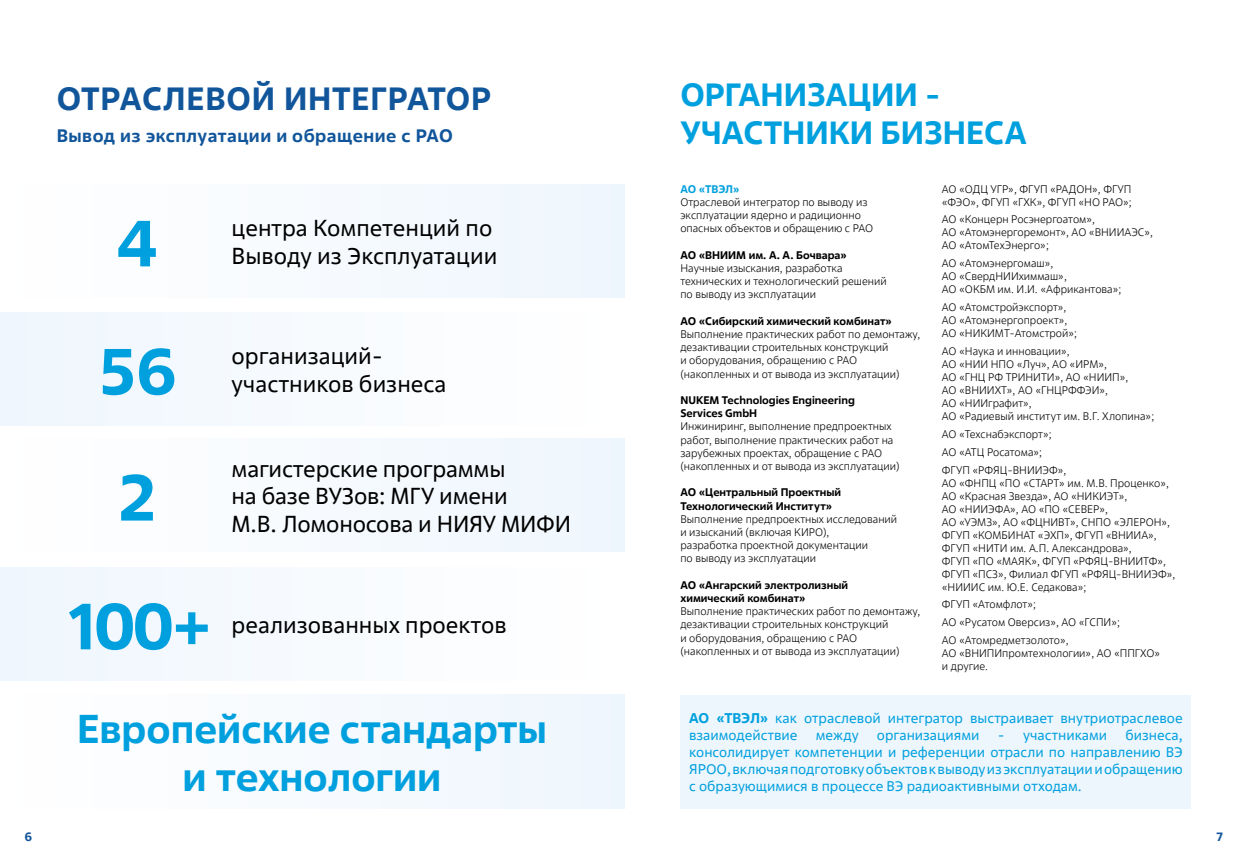
<style>
.page{position:relative;width:1248px;height:865px;background:#fff}
.page>*{position:absolute;margin:0;border:0;box-sizing:border-box;transform-origin:0 0}
.t1{font:700 65px "Rosatom";color:#00a0de}
.t2{font:700 40px/48px "Rosatom";color:#00a0de;text-align:center}
.t3{font:700 32px/38.4px "Rosatom";color:#00a0de}
.t4{font:700 32px "Rosatom";letter-spacing:.025em;color:#11559b}
.t5{font:23px/27.6px "Rosatom";color:#000}
.t6{font:700 18px "Rosatom";letter-spacing:.025em;color:#11559b}
.t7{font:14px/16.8px "Rosatom";color:#00a0de}
.t8{font:700 12px "Rosatom";color:#11559b}
.t9{font:300 11px/13px "Rosatom";color:#000}
.t10{font:700 11px/13.2px "Rosatom";color:#000}
.t11{font:700 11px "Rosatom";letter-spacing:-.01em;color:#00a0de}
.s1{font-weight:700}
</style>
<div class="page">
<div style="left:0;top:184px;width:624px;height:114px;background:#f7fafe"></div>
<div style="left:0;top:312px;width:624px;height:114px;background:#f7fbfe"></div>
<div style="left:0;top:438px;width:624px;height:114px;background:#f7fafe"></div>
<div style="left:0;top:567px;width:624px;height:113px;background:#f7fbfe"></div>
<div style="left:0;top:694px;width:624px;height:114px;background:#f7fafe"></div>
<div style="left:680px;top:694px;width:511px;height:114px;background:#eef6fd"></div>
<h3 class="t4" style="left:57px;top:78px;width:436px">ОТРАСЛЕВОЙ ИНТЕГРАТОР</h3>
<h3 class="t6" style="left:57px;top:124px;width:398px">Вывод из эксплуатации и обращение с РАО</h3>
<h1 class="t1" style="left:118px;top:201px;width:40px">4</h1>
<h3 class="t5" style="left:231px;top:214px;width:262px">центра Компетенций по</h3>
<h3 class="t5" style="left:231px;top:242px;width:267px">Выводу из Эксплуатации</h3>
<h1 class="t1" style="left:98px;top:329px;width:79px">56</h1>
<h1 class="t1" style="left:118px;top:455px;width:40px">2</h1>
<h3 class="t5" style="left:231px;top:342px;width:153px">организаций-</h3>
<h3 class="t5" style="left:231px;top:370px;width:216px">участников бизнеса</h3>
<h3 class="t5" style="left:231px;top:454px;width:278px">магистерские программы на базе ВУЗов: МГУ имени</h3>
<h3 class="t5" style="left:231px;top:509px;width:341px">М.В. Ломоносова и НИЯУ МИФИ</h3>
<h1 class="t1" style="left:63px;top:584px;width:149px">100+</h1>
<h3 class="t5" style="left:231px;top:611px;width:276px">реализованных проектов</h3>
<h3 class="t3" style="left:680px;top:75px;width:347px">ОРГАНИЗАЦИИ -<br>УЧАСТНИКИ БИЗНЕСА</h3>
<p class="t11" style="left:680px;top:182px;width:61px">АО «ТВЭЛ»</p>
<p class="t9" style="left:680px;top:195px;width:194px">Отраслевой интегратор по выводу из эксплуатации ядерно и радиционно опасных объектов и обращению с РАО</p>
<p class="t10" style="left:680px;top:248px;width:168px">АО «ВНИИМ им. А. А. Бочвара»</p>
<p class="t9" style="left:680px;top:261px;width:208px">Научные изыскания, разработка технических и технологический решений по выводу из эксплуатации</p>
<p class="t10" style="left:680px;top:314px;width:213px">АО «Сибирский химический комбинат»</p>
<p class="t9" style="left:680px;top:327px;width:241px">Выполнение практических работ по демонтажу, дезактивации строительных конструкций<br>и оборудования, обращению с РАО (накопленных и от вывода из эксплуатации)</p>
<p class="t10" style="left:680px;top:393px;width:176px">NUKEM Technologies Engineering<br>Services GmbH</p>
<p class="t9" style="left:680px;top:420px;width:221px">Инжиниринг, выполнение предпроектных работ, выполнение практических работ на зарубежных проектах, обращение с РАО (накопленных и от вывода из эксплуатации)</p>
<p class="t10" style="left:680px;top:485px;width:162px">АО «Центральный Проектный<br>Технологический Институт»</p>
<p class="t9" style="left:680px;top:512px;width:218px">Выполнение предпроектных исследований и изысканий (включая КИРО),<br>разработка проектной документации<br>по выводу из эксплуатации</p>
<p class="t10" style="left:680px;top:578px;width:169px">АО «Ангарский электролизный химический комбинат»</p>
<p class="t9" style="left:680px;top:605px;width:241px">Выполнение практических работ по демонтажу, дезактивации строительных конструкций<br>и оборудования, обращению с РАО (накопленных и от вывода из эксплуатации)</p>
<p class="t9" style="left:941px;top:182px;width:191px">АО «ОДЦ УГР», ФГУП «РАДОН», ФГУП «ФЭО», ФГУП «ГХК», ФГУП «НО РАО»;</p>
<p class="t9" style="left:941px;top:213px;width:213px">АО «Концерн Росэнергоатом»,<br>АО «Атомэнергоремонт», АО «ВНИИАЭС»,<br>АО «АтомТехЭнерго»;</p>
<p class="t9" style="left:941px;top:257px;width:181px">АО «Атомэнергомаш»,<br>АО «СвердНИИхиммаш»,<br>АО «ОКБМ им. И.И. «Африкантова»;</p>
<p class="t9" style="left:941px;top:301px;width:137px">АО «Атомстройэкспорт»,<br>АО «Атомэнергопроект»,<br>АО «НИКИМТ-Атомстрой»;</p>
<p class="t9" style="left:941px;top:345px;width:214px">АО «Наука и инновации»,<br>АО «НИИ НПО «Луч», АО «ИРМ»,<br>АО «ГНЦ РФ ТРИНИТИ», АО «НИИП»,<br>АО «ВНИИХТ», АО «ГНЦРФФЭИ»,<br>АО «НИИграфит»,<br>АО «Радиевый институт им. В.Г. Хлопина»;</p>
<p class="t9" style="left:941px;top:425px;width:126px;line-height:17.8px">АО «Техснабэкспорт»;<br>АО «АТЦ Росатома»;<br>ФГУП «РФЯЦ-ВНИИЭФ»,</p>
<p class="t9" style="left:941px;top:476px;width:235px">АО «ФНПЦ «ПО «СТАРТ» им. М.В. Проценко», АО «Красная Звезда», АО «НИКИЭТ»,<br>АО «НИИЭФА», АО «ПО «СЕВЕР»,<br>АО «УЭМЗ», АО «ФЦНИВТ», СНПО «ЭЛЕРОН», ФГУП «КОМБИНАТ «ЭХП», ФГУП «ВНИИА», ФГУП «НИТИ им. А.П. Александрова»,<br>ФГУП «ПО «МАЯК», ФГУП «РФЯЦ-ВНИИТФ», ФГУП «ПСЗ», Филиал ФГУП «РФЯЦ-ВНИИЭФ», «НИИИС им. Ю.Е. Седакова»;</p>
<p class="t9" style="left:941px;top:596px;width:179px;line-height:17.8px">ФГУП «Атомфлот»;<br>АО «Русатом Оверсиз», АО «ГСПИ»;<br>АО «Атомредметзолото»,</p>
<p class="t9" style="left:941px;top:647px;width:220px">АО «ВНИПИпромтехнологии», АО «ППГХО» и другие.</p>
<h2 class="t2" style="left:77px;top:704px;width:471px">Европейские стандарты и технологии</h2>
<p class="t7" style="left:689px;top:710px;width:495px"><span class="s1">АО «ТВЭЛ»</span> как отраслевой интегратор выстраивает внутриотраслевое взаимодействие</p>
<p class="t7" style="left:689px;top:726px;width:495px;text-align:justify;text-indent:436px">бизнеса, консолидирует компетенции и референции отрасли по направлению ВЭ ЯРОО, включая подготовку объектов к выводу из эксплуатации и обращению с образующимися в процессе ВЭ радиоактивными отходам.</p>
<p class="t7" style="left:815px;top:726px;width:44px">между</p>
<p class="t7" style="left:876px;top:726px;width:104px">организациями</p>
<p class="t7" style="left:997px;top:726px;width:111px">- участниками</p>
<p class="t8" style="left:25px;top:829px;width:9px">6</p>
<p class="t8" style="left:1215px;top:829px;width:9px">7</p>
</div>
